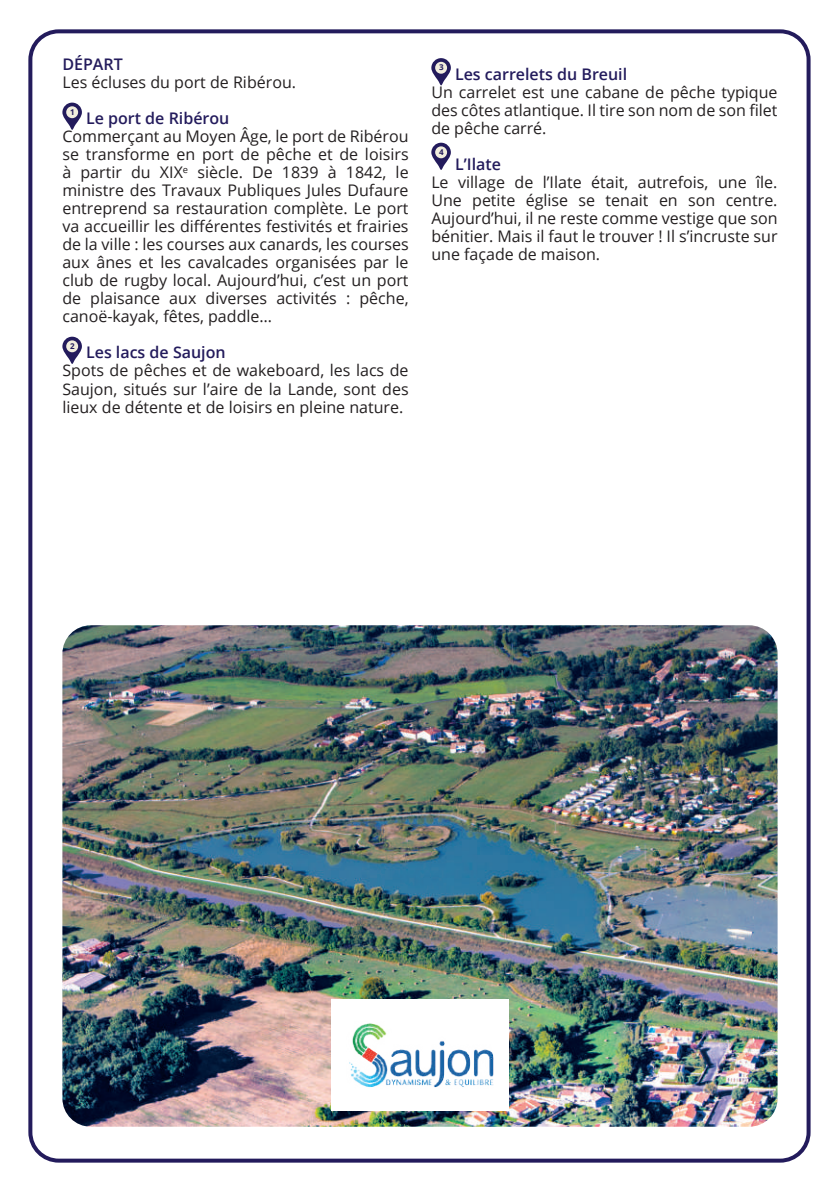
<style>
.page{position:relative;width:840px;height:1191px;background:#fff}
.page>*{position:absolute;margin:0;border:0;box-sizing:border-box;transform-origin:0 0}
.t1{font:16px/18px "Open Sans";color:#231f20;text-align:justify}
.t2{font:600 16px "Open Sans";color:#231b5c}
.t3{font:700 8px "Open Sans";color:#231b5c}
</style>
<div class="page">
<div style="left:28px;top:29px;width:782px;height:1133px;border:4px solid #231b5c;border-radius:28px"></div>
<svg style="left:62px;top:103px;width:20px;height:27px"></svg>
<svg style="left:62px;top:337px;width:20px;height:27px"></svg>
<svg style="left:431px;top:58px;width:19px;height:27px"></svg>
<svg style="left:431px;top:143px;width:19px;height:27px"></svg>
<img style="left:62px;top:625px;width:715px;height:501px">
<div style="left:331px;top:999px;width:177px;height:111px;background:#fff"></div>
<img style="left:349px;top:1023px;width:144px;height:65px">
<p class="t2" style="left:62px;top:54px;width:62px">DÉPART</p>
<p class="t1" style="left:62px;top:73px;width:235px">Les écluses du port de Ribérou.</p>
<p class="t3" style="left:70px;top:106px;width:6px">1</p>
<p class="t2" style="left:86px;top:108px;width:145px">Le port de Ribérou</p>
<p class="t1" style="left:62px;top:127px;width:347px">Commerçant au Moyen Âge, le port de Ribérou se transforme en port de pêche et de loisirs à partir du XIX<sup>e</sup> siècle. De 1839 à 1842, le ministre des Travaux Publiques Jules Dufaure entreprend sa restauration complète. Le port va accueillir les différentes festivités et frairies de la ville : les courses aux canards, les courses aux ânes et les cavalcades organisées par le club de rugby local. Aujourd’hui, c’est un port de plaisance aux diverses activités : pêche, canoë-kayak, fêtes, paddle…</p>
<p class="t3" style="left:70px;top:340px;width:6px">2</p>
<p class="t2" style="left:86px;top:342px;width:141px">Les lacs de Saujon</p>
<p class="t1" style="left:62px;top:361px;width:347px">Spots de pêches et de wakeboard, les lacs de Saujon, situés sur l’aire de la Lande, sont des lieux de détente et de loisirs en pleine nature.</p>
<p class="t3" style="left:439px;top:62px;width:6px">3</p>
<p class="t2" style="left:455px;top:63px;width:174px">Les carrelets du Breuil</p>
<p class="t1" style="left:431px;top:83px;width:347px">Un carrelet est une cabane de pêche typique des côtes atlantique. Il tire son nom de son filet de pêche carré.</p>
<p class="t3" style="left:439px;top:146px;width:6px">4</p>
<p class="t2" style="left:455px;top:153px;width:47px">L’Ilate</p>
<p class="t1" style="left:431px;top:173px;width:347px">Le village de l’Ilate était, autrefois, une île.<br>Une petite église se tenait en son centre.<br>Aujourd’hui, il ne reste comme vestige que son bénitier. Mais il faut le trouver ! Il s’incruste sur une façade de maison.</p>
</div>
